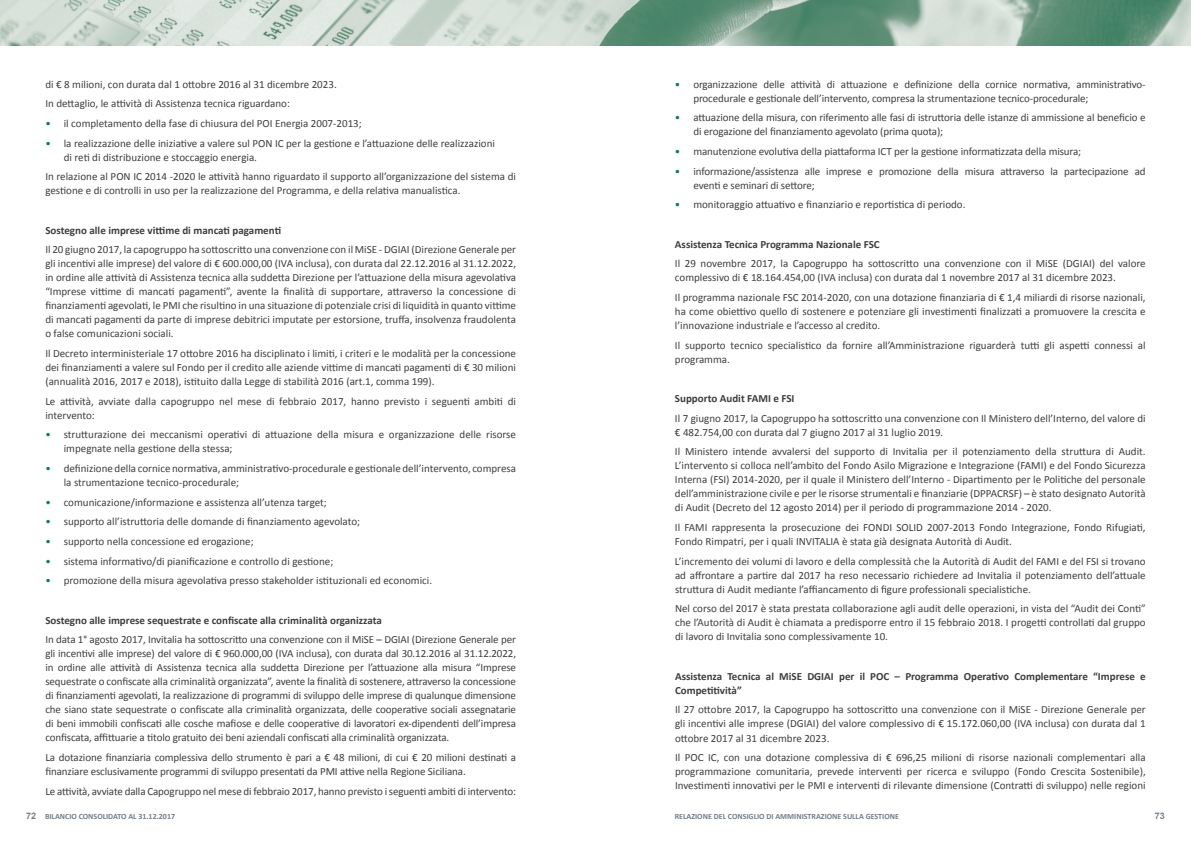
<style>
.page{position:relative;width:1191px;height:842px;background:#fff}
.page>*{position:absolute;margin:0;border:0;box-sizing:border-box;transform-origin:0 0}
.t1{font:11px/14px "Calibri";color:#3e3e3f}
.t2{font:700 11px/14px "Calibri";color:#3e3e3f}
.t3{font:700 9px "Arial";color:#727f8a}
.t4{font:700 8px "Calibri";color:#727f8a}
.s1{color:#008355}
.s2{font-family:"Arial";font-size:9px}
</style>
<div class="page">
<img style="left:0;top:0;width:1191px;height:45px">
<p class="t1" style="left:45px;top:74px;width:293px;line-height:19.7px">di € 8 milioni, con durata dal 1 ottobre 2016 al 31 dicembre 2023.<br>In dettaglio, le attività di Assistenza tecnica riguardano:</p>
<p class="t1" style="left:45px;top:116px;width:318px"><span class="s1">•</span> il completamento della fase di chiusura del POI Energia 2007-2013;</p>
<p class="t1" style="left:64px;top:136px;width:433px;text-indent:-18px"><span class="s1">•</span> la realizzazione delle iniziative a valere sul PON IC per la gestione e l’attuazione delle realizzazioni di reti di distribuzione e stoccaggio energia.</p>
<p class="t1" style="left:45px;top:170px;width:472px">In relazione al PON IC 2014 -2020 le attività hanno riguardato il supporto all’organizzazione del sistema di gestione e di controlli in uso per la realizzazione del Programma, e della relativa manualistica.</p>
<p class="t2" style="left:45px;top:223px;width:237px">Sostegno alle imprese vittime di mancati pagamenti</p>
<p class="t1" style="left:45px;top:243px;width:472px;text-align:justify">Il 20 giugno 2017, la capogruppo ha sottoscritto una convenzione con il MiSE - DGIAI (Direzione Generale per gli incentivi alle imprese) del valore di € 600.000,00 (IVA inclusa), con durata dal 22.12.2016 al 31.12.2022, in ordine alle attività di Assistenza tecnica alla suddetta Direzione per l’attuazione della misura agevolativa “Imprese vittime di mancati pagamenti”, avente la finalità di supportare, attraverso la concessione di finanziamenti agevolati, le PMI che risultino in una situazione di potenziale crisi di liquidità in quanto vittime di mancati pagamenti da parte di imprese debitrici imputate per estorsione, truffa, insolvenza fraudolenta o false comunicazioni sociali.</p>
<p class="t1" style="left:45px;top:346px;width:472px;text-align:justify">Il Decreto interministeriale 17 ottobre 2016 ha disciplinato i limiti, i criteri e le modalità per la concessione dei finanziamenti a valere sul Fondo per il credito alle aziende vittime di mancati pagamenti di € 30 milioni (annualità 2016, 2017 e 2018), istituito dalla Legge di stabilità 2016 (art.1, comma 199).</p>
<p class="t1" style="left:45px;top:394px;width:472px">Le attività, avviate dalla capogruppo nel mese di febbraio 2017, hanno previsto i seguenti ambiti di intervento:</p>
<p class="t1" style="left:64px;top:428px;width:454px;text-indent:-18px"><span class="s1">•</span> strutturazione dei meccanismi operativi di attuazione della misura e organizzazione delle risorse impegnate nella gestione della stessa;</p>
<p class="t1" style="left:64px;top:461px;width:454px;text-indent:-18px"><span class="s1">•</span> definizione della cornice normativa, amministrativo-procedurale e gestionale dell’intervento, compresa la strumentazione tecnico-procedurale;</p>
<p class="t1" style="left:45px;top:495px;width:283px"><span class="s1">•</span> comunicazione/informazione e assistenza all’utenza target;</p>
<p class="t1" style="left:45px;top:515px;width:316px"><span class="s1">•</span> supporto all’istruttoria delle domande di finanziamento agevolato;</p>
<p class="t1" style="left:45px;top:534px;width:210px"><span class="s1">•</span> supporto nella concessione ed erogazione;</p>
<p class="t1" style="left:45px;top:554px;width:289px"><span class="s1">•</span> sistema informativo/di pianificazione e controllo di gestione;</p>
<p class="t1" style="left:45px;top:574px;width:388px"><span class="s1">•</span> promozione della misura agevolativa presso stakeholder istituzionali ed economici.</p>
<p class="t2" style="left:45px;top:613px;width:338px">Sostegno alle imprese sequestrate e confiscate alla criminalità organizzata</p>
<p class="t1" style="left:45px;top:633px;width:472px;text-align:justify">In data 1° agosto 2017, Invitalia ha sottoscritto una convenzione con il MiSE – DGIAI (Direzione Generale per gli incentivi alle imprese) del valore di € 960.000,00 (IVA inclusa), con durata dal 30.12.2016 al 31.12.2022, in ordine alle attività di Assistenza tecnica alla suddetta Direzione per l’attuazione alla misura “Imprese sequestrate o confiscate alla criminalità organizzata”, avente la finalità di sostenere, attraverso la concessione di finanziamenti agevolati, la realizzazione di programmi di sviluppo delle imprese di qualunque dimensione che siano state sequestrate o confiscate alla criminalità organizzata, delle cooperative sociali assegnatarie di beni immobili confiscati alle cosche mafiose e delle cooperative di lavoratori ex-dipendenti dell’impresa confiscata, affittuarie a titolo gratuito dei beni aziendali confiscati alla criminalità organizzata.</p>
<p class="t1" style="left:45px;top:750px;width:472px">La dotazione finanziaria complessiva dello strumento è pari a € 48 milioni, di cui € 20 milioni destinati a finanziare esclusivamente programmi di sviluppo presentati da PMI attive nella Regione Siciliana.</p>
<p class="t1" style="left:45px;top:784px;width:472px">Le attività, avviate dalla Capogruppo nel mese di febbraio 2017, hanno previsto i seguenti ambiti di intervento:</p>
<p class="t1" style="left:693px;top:77px;width:454px;text-indent:-18px"><span class="s1">•</span> organizzazione delle attività di attuazione e definizione della cornice normativa, amministrativo&shy;procedurale e gestionale dell’intervento, compresa la strumentazione tecnico-procedurale;</p>
<p class="t1" style="left:693px;top:111px;width:454px;text-indent:-18px"><span class="s1">•</span> attuazione della misura, con riferimento alle fasi di istruttoria delle istanze di ammissione al beneficio e di erogazione del finanziamento agevolato (prima quota);</p>
<p class="t1" style="left:675px;top:144px;width:408px"><span class="s1">•</span> manutenzione evolutiva della piattaforma ICT per la gestione informatizzata della misura;</p>
<p class="t1" style="left:693px;top:164px;width:454px;text-indent:-18px"><span class="s1">•</span> informazione/assistenza alle imprese e promozione della misura attraverso la partecipazione ad eventi e seminari di settore;</p>
<p class="t1" style="left:675px;top:198px;width:292px"><span class="s1">•</span> monitoraggio attuativo e finanziario e reportistica di periodo.</p>
<p class="t2" style="left:675px;top:237px;width:206px">Assistenza Tecnica Programma Nazionale FSC</p>
<p class="t1" style="left:675px;top:257px;width:472px">Il 29 novembre 2017, la Capogruppo ha sottoscritto una convenzione con il MiSE (DGIAI) del valore complessivo di € 18.164.454,00 (IVA inclusa) con durata dal 1 novembre 2017 al 31 dicembre 2023.</p>
<p class="t1" style="left:675px;top:290px;width:472px;text-align:justify">Il programma nazionale FSC 2014-2020, con una dotazione finanziaria di € 1,4 miliardi di risorse nazionali, ha come obiettivo quello di sostenere e potenziare gli investimenti finalizzati a promuovere la crescita e l’innovazione industriale e l’accesso al credito.</p>
<p class="t1" style="left:675px;top:338px;width:472px">Il supporto tecnico specialistico da fornire all’Amministrazione riguarderà tutti gli aspetti connessi al programma.</p>
<p class="t2" style="left:675px;top:391px;width:121px">Supporto Audit FAMI e FSI</p>
<p class="t1" style="left:675px;top:411px;width:472px">Il 7 giugno 2017, la Capogruppo ha sottoscritto una convenzione con Il Ministero dell’Interno, del valore di € 482.754,00 con durata dal 7 giugno 2017 al 31 luglio 2019.</p>
<p class="t1" style="left:675px;top:445px;width:472px;text-align:justify">Il Ministero intende avvalersi del supporto di Invitalia per il potenziamento della struttura di Audit.<br>L’intervento si colloca nell’ambito del Fondo Asilo Migrazione e Integrazione (FAMI) e del Fondo Sicurezza Interna (FSI) 2014-2020, per il quale il Ministero dell’Interno - Dipartimento per le Politiche del personale dell’amministrazione civile e per le risorse strumentali e finanziarie (DPPACRSF) – è stato designato Autorità di Audit (Decreto del 12 agosto 2014) per il periodo di programmazione 2014 - 2020.</p>
<p class="t1" style="left:675px;top:520px;width:472px">Il FAMI rappresenta la prosecuzione dei FONDI SOLID 2007-2013 Fondo Integrazione, Fondo Rifugiati,<br>Fondo Rimpatri, per i quali INVITALIA è stata già designata Autorità di Audit.</p>
<p class="t1" style="left:675px;top:554px;width:472px;text-align:justify">L’incremento dei volumi di lavoro e della complessità che la Autorità di Audit del FAMI e del FSI si trovano ad affrontare a partire dal 2017 ha reso necessario richiedere ad Invitalia il potenziamento dell’attuale struttura di Audit mediante l’affiancamento di figure professionali specialistiche.</p>
<p class="t1" style="left:675px;top:602px;width:472px;text-align:justify">Nel corso del 2017 è stata prestata collaborazione agli audit delle operazioni, in vista del “Audit dei Conti” che l’Autorità di Audit è chiamata a predisporre entro il 15 febbraio 2018. I progetti controllati dal gruppo di lavoro di Invitalia sono complessivamente 10.</p>
<p class="t2" style="left:675px;top:669px;width:472px">Assistenza Tecnica al MiSE DGIAI per il POC – Programma Operativo Complementare “Imprese e<br>Competitività”</p>
<p class="t1" style="left:675px;top:703px;width:472px;text-align:justify">Il 27 ottobre 2017, la Capogruppo ha sottoscritto una convenzione con il MiSE - Direzione Generale per gli incentivi alle imprese (DGIAI) del valore complessivo di € 15.172.060,00 (IVA inclusa) con durata dal 1 ottobre 2017 al 31 dicembre 2023.</p>
<p class="t1" style="left:675px;top:750px;width:472px;text-align:justify">Il POC IC, con una dotazione complessiva di € 696,25 milioni di risorse nazionali complementari alla programmazione comunitaria, prevede interventi per ricerca e sviluppo (Fondo Crescita Sostenibile), Investimenti innovativi per le PMI e interventi di rilevante dimensione (Contratti di sviluppo) nelle regioni</p>
<p class="t4" style="left:26px;top:811px;width:150px"><span class="s2">72</span> BILANCIO CONSOLIDATO AL 31.12.2017</p>
<p class="t4" style="left:674px;top:811px;width:226px">RELAZIONE DEL CONSIGLIO DI AMMINISTRAZIONE SULLA GESTIONE</p>
<p class="t3" style="left:1154px;top:810px;width:12px">73</p>
</div>
